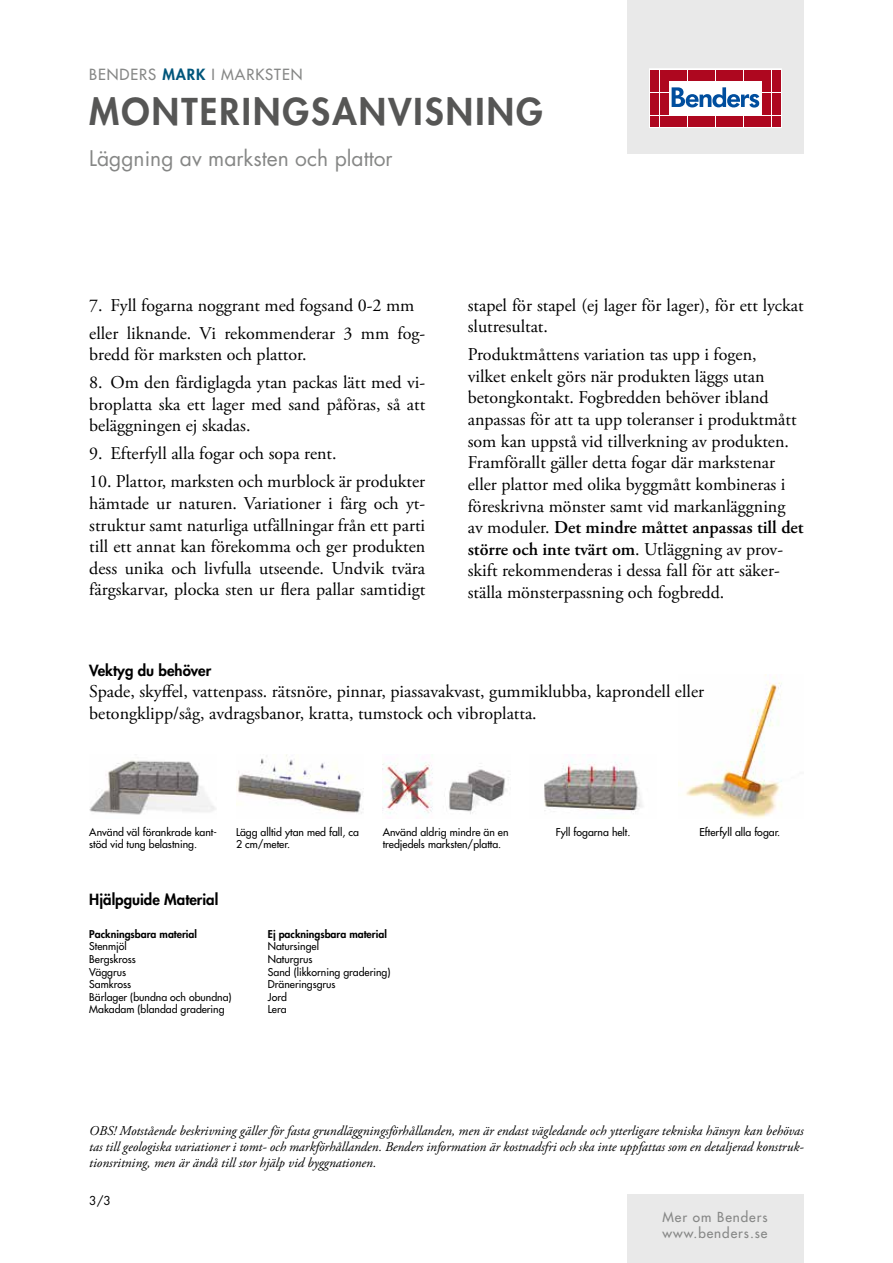
<style>
.page{position:relative;width:893px;height:1263px;background:#fff}
.page>*{position:absolute;margin:0;border:0;box-sizing:border-box;transform-origin:0 0}
.t1{font:800 36px "Futura Std";letter-spacing:.06em;color:#565655}
.t2{font:21px "Futura Std";color:#868786}
.t3{font:18px/21.6px "Adobe Garamond Pro";color:#000}
.t4{font:800 15px "Futura Std";color:#000}
.t5{font:500 15px "Futura Std";letter-spacing:.06em;color:#868786}
.t6{font:italic 13.5px/16.2px "Adobe Garamond Pro";color:#000;text-align:justify}
.t7{font:500 13.5px/16.2px "Futura Std";letter-spacing:.07em;color:#868786}
.t8{font:12px "Futura Std";color:#000}
.t9{font:500 10.5px/12.6px "Futura Std";color:#000}
.t10{font:800 10.5px "Futura Std";color:#000}
.s1{font-weight:800;color:#00567b}
.s2{font-weight:600}
</style>
<div class="page">
<div style="left:627px;top:0;width:177px;height:153px;background:#e9e9e9"></div>
<svg style="left:649px;top:69px;width:132px;height:59px;background:#eac2c8"></svg>
<div style="left:651px;top:70px;width:8px;height:10px;background:#ae071f"></div>
<div style="left:660px;top:70px;width:8px;height:10px;background:#ae071f"></div>
<div style="left:651px;top:81px;width:8px;height:11px;background:#ae071f"></div>
<div style="left:660px;top:81px;width:8px;height:11px;background:#ae071f"></div>
<div style="left:651px;top:93px;width:8px;height:10px;background:#ae071f"></div>
<div style="left:660px;top:93px;width:8px;height:10px;background:#ae071f"></div>
<div style="left:651px;top:104px;width:8px;height:11px;background:#ae071f"></div>
<div style="left:660px;top:104px;width:8px;height:11px;background:#ae071f"></div>
<div style="left:651px;top:116px;width:8px;height:10px;background:#ae071f"></div>
<div style="left:660px;top:116px;width:8px;height:10px;background:#ae071f"></div>
<div style="left:669px;top:70px;width:8px;height:10px;background:#ae071f"></div>
<div style="left:679px;top:70px;width:8px;height:10px;background:#ae071f"></div>
<div style="left:688px;top:70px;width:8px;height:10px;background:#ae071f"></div>
<div style="left:697px;top:70px;width:9px;height:10px;background:#ae071f"></div>
<div style="left:707px;top:70px;width:8px;height:10px;background:#ae071f"></div>
<div style="left:716px;top:70px;width:8px;height:10px;background:#ae071f"></div>
<div style="left:725px;top:70px;width:9px;height:10px;background:#ae071f"></div>
<div style="left:735px;top:70px;width:8px;height:10px;background:#ae071f"></div>
<div style="left:744px;top:70px;width:8px;height:10px;background:#ae071f"></div>
<div style="left:753px;top:70px;width:9px;height:10px;background:#ae071f"></div>
<div style="left:669px;top:116px;width:8px;height:10px;background:#ae071f"></div>
<div style="left:679px;top:116px;width:8px;height:10px;background:#ae071f"></div>
<div style="left:688px;top:116px;width:8px;height:10px;background:#ae071f"></div>
<div style="left:697px;top:116px;width:9px;height:10px;background:#ae071f"></div>
<div style="left:707px;top:116px;width:8px;height:10px;background:#ae071f"></div>
<div style="left:716px;top:116px;width:8px;height:10px;background:#ae071f"></div>
<div style="left:725px;top:116px;width:9px;height:10px;background:#ae071f"></div>
<div style="left:735px;top:116px;width:8px;height:10px;background:#ae071f"></div>
<div style="left:744px;top:116px;width:8px;height:10px;background:#ae071f"></div>
<div style="left:753px;top:116px;width:9px;height:10px;background:#ae071f"></div>
<div style="left:763px;top:70px;width:8px;height:10px;background:#ae071f"></div>
<div style="left:772px;top:70px;width:8px;height:10px;background:#ae071f"></div>
<div style="left:763px;top:81px;width:8px;height:11px;background:#ae071f"></div>
<div style="left:772px;top:81px;width:8px;height:11px;background:#ae071f"></div>
<div style="left:763px;top:93px;width:8px;height:10px;background:#ae071f"></div>
<div style="left:772px;top:93px;width:8px;height:10px;background:#ae071f"></div>
<div style="left:763px;top:104px;width:8px;height:11px;background:#ae071f"></div>
<div style="left:772px;top:104px;width:8px;height:11px;background:#ae071f"></div>
<div style="left:763px;top:116px;width:8px;height:10px;background:#ae071f"></div>
<div style="left:772px;top:116px;width:8px;height:10px;background:#ae071f"></div>
<svg style="left:672px;top:87px;width:87px;height:21px;background:#8fb1d4"></svg>
<div style="left:627px;top:1195px;width:177px;height:68px;background:#e9e9e9"></div>
<img style="left:678px;top:675px;width:104px;height:143px">
<img style="left:89px;top:760px;width:127px;height:55px">
<img style="left:236px;top:755px;width:128px;height:59px">
<img style="left:383px;top:762px;width:125px;height:53px">
<img style="left:544px;top:758px;width:99px;height:54px">
<p class="t5" style="left:89px;top:65px;width:215px">BENDERS <span class="s1">MARK</span> I MARKSTEN</p>
<h1 class="t1" style="left:89px;top:89px;width:455px">MONTERINGSANVISNING</h1>
<p class="t2" style="left:89px;top:145px;width:305px">Läggning av marksten och plattor</p>
<p class="t3" style="left:89px;top:292px;width:337px;line-height:27.9px">7. Fyll fogarna noggrant med fogsand 0-2 mm eller liknande. Vi rekommenderar 3 mm fog-</p>
<p class="t3" style="left:89px;top:344px;width:219px">bredd för marksten och plattor.</p>
<p class="t3" style="left:89px;top:372px;width:337px;text-align:justify">8. Om den färdiglagda ytan packas lätt med vi&shy;broplatta ska ett lager med sand påföras, så att beläggningen ej skadas.</p>
<p class="t3" style="left:89px;top:444px;width:249px">9. Efterfyll alla fogar och sopa rent.</p>
<p class="t3" style="left:89px;top:472px;width:337px;text-align:justify">10. Plattor, marksten och murblock är produkter hämtade ur naturen. Variationer i färg och yt&shy;struktur samt naturliga utfällningar från ett parti till ett annat kan förekomma och ger produkten dess unika och livfulla utseende. Undvik tvära färgskarvar, plocka sten ur flera pallar samtidigt</p>
<p class="t3" style="left:468px;top:295px;width:337px">stapel för stapel (ej lager för lager), för ett lyckat slutresultat.</p>
<p class="t3" style="left:468px;top:344px;width:337px">Produktmåttens variation tas upp i fogen,<br>vilket enkelt görs när produkten läggs utan betongkontakt. Fogbredden behöver ibland anpassas för att ta upp toleranser i produktmått som kan uppstå vid tillverkning av produkten.<br>Framförallt gäller detta fogar där markstenar eller plattor med olika byggmått kombineras i föreskrivna mönster samt vid markanläggning av moduler. <span class="s2">Det mindre måttet anpassas till det större och inte tvärt om</span>. Utläggning av prov&shy;skift rekommenderas i dessa fall för att säker&shy;ställa mönsterpassning och fogbredd.</p>
<p class="t4" style="left:89px;top:661px;width:123px">Vektyg du behöver</p>
<p class="t3" style="left:89px;top:681px;width:616px">Spade, skyffel, vattenpass. rätsnöre, pinnar, piassavakvast, gummiklubba, kaprondell eller betongklipp/såg, avdragsbanor, kratta, tumstock och vibroplatta.</p>
<p class="t9" style="left:89px;top:826px;width:129px">Använd väl förankrade kant&shy;stöd vid tung belastning.</p>
<p class="t9" style="left:236px;top:826px;width:125px">Lägg alltid ytan med fall, ca<br>2 cm/meter.</p>
<p class="t9" style="left:383px;top:826px;width:127px">Använd aldrig mindre än en tredjedels marksten/platta.</p>
<p class="t9" style="left:556px;top:826px;width:76px">Fyll fogarna helt.</p>
<p class="t9" style="left:699px;top:826px;width:82px">Efterfyll alla fogar.</p>
<p class="t4" style="left:89px;top:890px;width:131px">Hjälpguide Material</p>
<p class="t10" style="left:89px;top:927px;width:109px">Packningsbara material</p>
<p class="t9" style="left:89px;top:940px;width:144px">Stenmjöl<br>Bergskross<br>Väggrus<br>Samkross<br>Bärlager (bundna och obundna)<br>Makadam (blandad gradering</p>
<p class="t10" style="left:268px;top:927px;width:120px">Ej packningsbara material</p>
<p class="t9" style="left:268px;top:940px;width:124px">Natursingel<br>Naturgrus<br>Sand (likkorning gradering)<br>Dräneringsgrus<br>Jord<br>Lera</p>
<p class="t6" style="left:89px;top:1122px;width:716px">OBS! Motstående beskrivning gäller för fasta grundläggningsförhållanden, men är endast vägledande och ytterligare tekniska hänsyn kan behövas tas till geologiska variationer i tomt- och markförhållanden. Benders information är kostnadsfri och ska inte uppfattas som en detaljerad konstruk&shy;tionsritning, men är ändå till stor hjälp vid byggnationen.</p>
<p class="t8" style="left:89px;top:1193px;width:23px">3/3</p>
<p class="t7" style="left:662px;top:1209px;width:107px">Mer om Benders www.benders.se</p>
</div>
